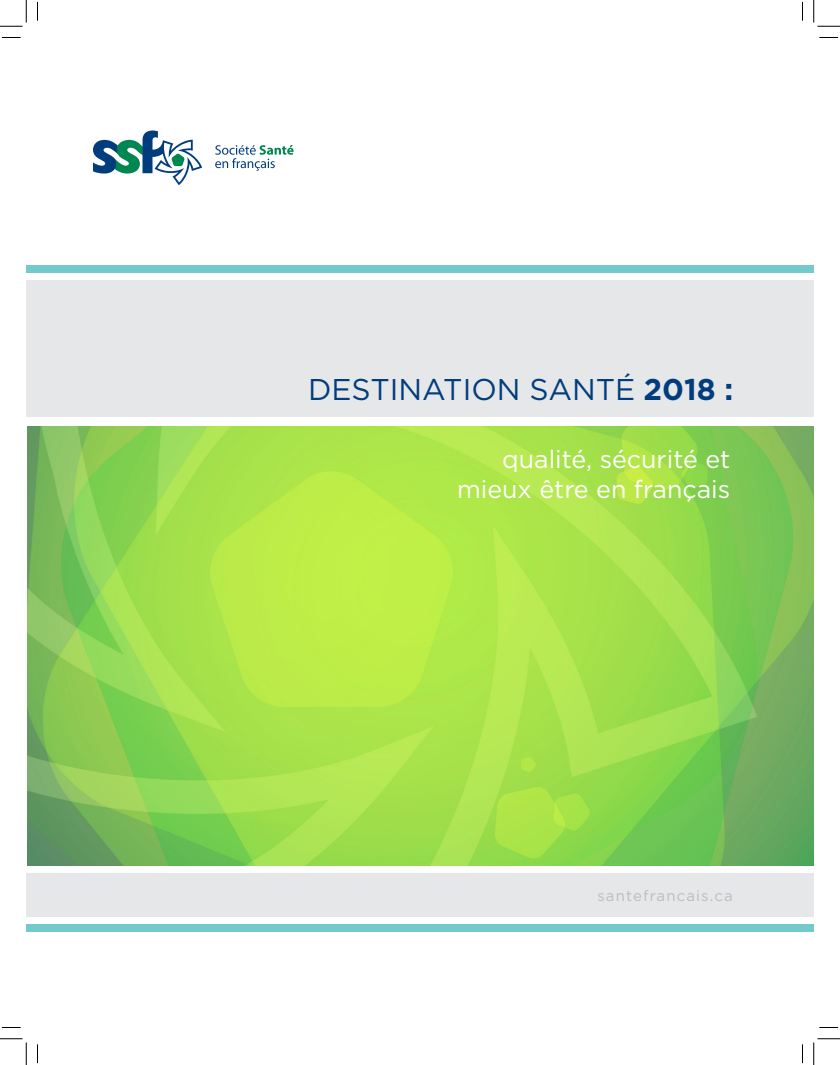
<style>
.page{position:relative;width:840px;height:1065px;background:#fff}
.page>*{position:absolute;margin:0;border:0;box-sizing:border-box;transform-origin:0 0}
.t1{font:30px "Gotham";color:#013d7d}
.t2{font:25px/30px "Gotham";color:#fff;text-align:right}
.t3{font:15px "Gotham";letter-spacing:.075em;color:#bcbdc0}
.s1{font-weight:700}
</style>
<div class="page">
<img style="left:27px;top:426px;width:787px;height:439px">
<div style="left:26px;top:873px;width:788px;height:43px;background:#e6e7e9"></div>
<div style="left:26px;top:280px;width:788px;height:137px;background:#e6e7e9"></div>
<div style="left:26px;top:924px;width:788px;height:7px;background:#72caca"></div>
<div style="left:26px;top:266px;width:788px;height:7px;background:#72caca"></div>
<svg style="left:215px;top:145px;width:79px;height:26px"></svg>
<svg style="left:93px;top:130px;width:109px;height:55px"></svg>
<svg style="left:2px;top:37px;width:19px;height:1px"></svg>
<svg style="left:819px;top:37px;width:19px;height:1px"></svg>
<svg style="left:2px;top:1027px;width:19px;height:1px"></svg>
<svg style="left:819px;top:1027px;width:19px;height:1px"></svg>
<svg style="left:37px;top:2px;width:1px;height:19px"></svg>
<svg style="left:37px;top:1044px;width:1px;height:19px"></svg>
<svg style="left:802px;top:2px;width:1px;height:19px"></svg>
<svg style="left:802px;top:1044px;width:1px;height:19px"></svg>
<svg style="left:0;top:0;width:27px;height:27px"></svg>
<svg style="left:0;top:1039px;width:27px;height:26px"></svg>
<svg style="left:814px;top:0;width:26px;height:27px"></svg>
<svg style="left:814px;top:1039px;width:26px;height:26px"></svg>
<p class="t1" style="left:308px;top:371px;width:427px">DESTINATION SANTÉ <span class="s1">2018 :</span></p>
<p class="t2" style="left:457px;top:444px;width:275px">qualité, sécurité et mieux être en français</p>
<p class="t3" style="left:597px;top:886px;width:137px">santefrancais.ca</p>
</div>
